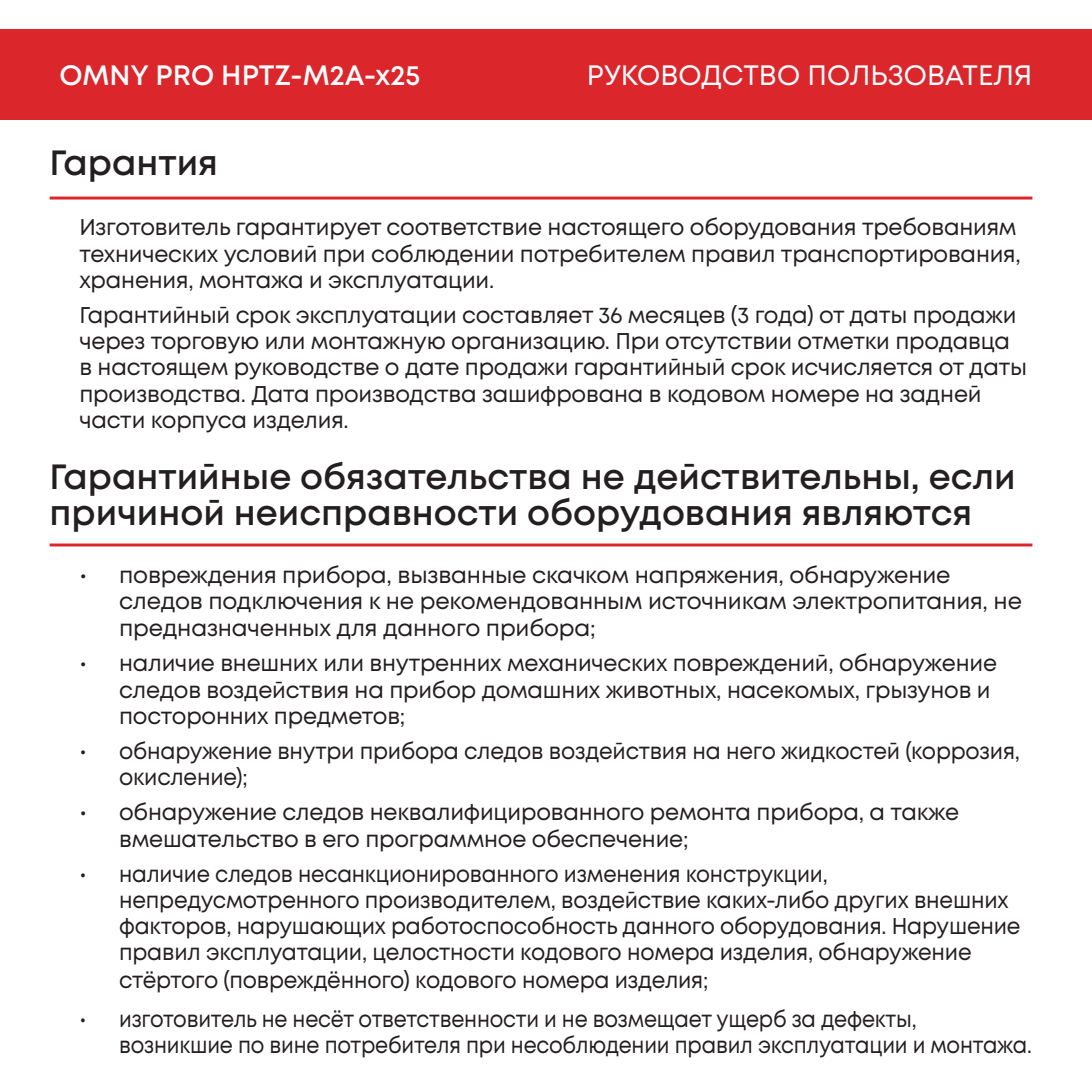
<style>
.page{position:relative;width:1092px;height:1092px;background:#fff}
.page>*{position:absolute;margin:0;border:0;box-sizing:border-box;transform-origin:0 0}
.t1{font:600 35px/35px "Mont";color:#231f20}
.t2{font:28px "Mont";color:#fff}
.t3{font:600 28px "Mont";color:#fff}
.t4{font:22.75px/26.2px "Mont";letter-spacing:-.01em;color:#231f20}
.t5{font:22.75px/26.6px "Mont";letter-spacing:-.01em;color:#231f20;scale:.93 1}
.t6{font:22.75px/26.2px "Mont";letter-spacing:-.01em;color:#231f20;scale:.91 1}
.t7{font:22.75px/26.2px "Mont";letter-spacing:-.01em;color:#231f20;scale:.95 1}
</style>
<div class="page">
<hr style="left:50px;top:196px;width:982px;height:3px;background:#db262c">
<div style="left:0;top:30px;width:1091px;height:90px;background:#db262c"></div>
<hr style="left:50px;top:543px;width:982px;height:3px;background:#db262c">
<p class="t3" style="left:60px;top:57px;width:362px">OMNY PRO HPTZ-M2A-x25</p>
<p class="t2" style="left:587px;top:57px;width:447px">РУКОВОДСТВО ПОЛЬЗОВАТЕЛЯ</p>
<p class="t1" style="left:50px;top:146px;width:170px">Гарантия</p>
<p class="t4" style="left:79px;top:214px;width:942px">Изготовитель гарантирует соответствие настоящего оборудования требованиям технических условий при соблюдении потребителем правил транспортирования, хранения, монтажа и эксплуатации.</p>
<p class="t4" style="left:79px;top:302px;width:949px">Гарантийный срок эксплуатации составляет 36 месяцев (3 года) от даты продажи через торговую или монтажную организацию. При отсутствии отметки продавца в настоящем руководстве о дате продажи гарантийный срок исчисляется от даты производства. Дата производства зашифрована в кодовом номере на задней части корпуса изделия.</p>
<p class="t1" style="left:50px;top:460px;width:967px">Гарантийные обязательства не действительны, если причиной неисправности оборудования являются</p>
<p class="t4" style="left:119px;top:561px;width:904px;text-indent:-40px">• повреждения прибора, вызванные скачком напряжения, обнаружение следов подключения к не рекомендованным источникам электропитания, не предназначенных для данного прибора;</p>
<p class="t4" style="left:119px;top:650px;width:879px;text-indent:-40px">• наличие внешних или внутренних механических повреждений, обнаружение следов воздействия на прибор домашних животных, насекомых, грызунов и посторонних предметов;</p>
<p class="t7" style="left:119px;top:738px;width:949px;text-indent:-40px">• обнаружение внутри прибора следов воздействия на него жидкостей (коррозия, окисление);</p>
<p class="t4" style="left:119px;top:799px;width:841px;text-indent:-40px">• обнаружение следов неквалифицированного ремонта прибора, а также вмешательство в его программное обеспечение;</p>
<p class="t5" style="left:119px;top:860px;width:970px;text-indent:-40px">• наличие следов несанкционированного изменения конструкции, непредусмотренного производителем, воздействие каких-либо других внешних факторов, нарушающих работоспособность данного оборудования. Нарушение правил эксплуатации, целостности кодового номера изделия, обнаружение стёртого (повреждённого) кодового номера изделия;</p>
<p class="t6" style="left:119px;top:1005px;width:1004px;text-indent:-40px">• изготовитель не несёт ответственности и не возмещает ущерб за дефекты, возникшие по вине потребителя при несоблюдении правил эксплуатации и монтажа.</p>
</div>
